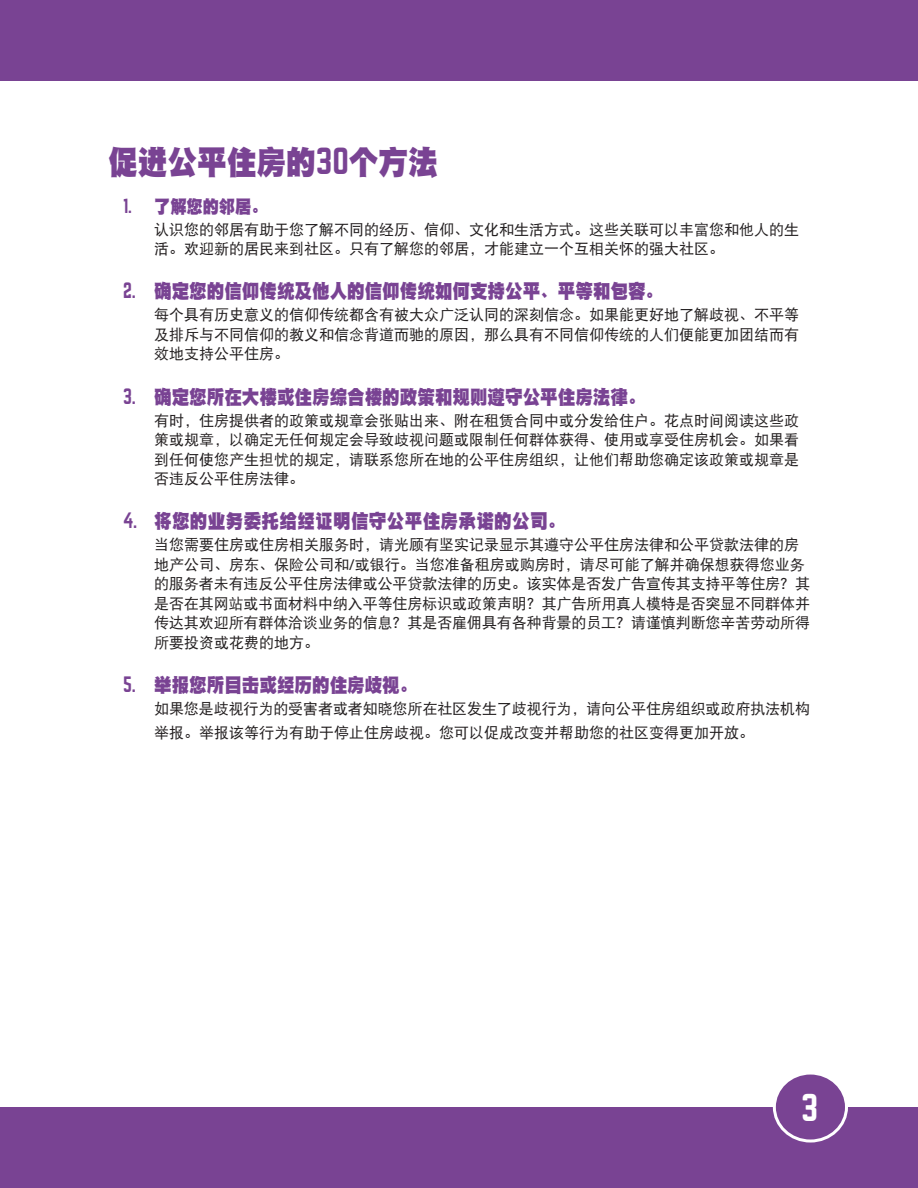
<style>
.page{position:relative;width:918px;height:1188px;background:#fff}
.page>*{position:absolute;margin:0;border:0;box-sizing:border-box;transform-origin:0 0}
.t1{font:33.9px "Norwester";color:#fff}
.t2{font:33px "DFP Hei W12";color:#794393;scale:.9 1}
.t3{font:19.5px "DFP Hei W12";color:#794393;scale:.9 1}
.t4{font:19.5px "DFP Hei W12";letter-spacing:.02em;color:#794393;scale:.9 1}
.t5{font:18px "DFP Hei W12";color:#794393;scale:.9 1}
.t6{font:15px/19.5px "DFP Hei W5";color:#231f20}
.s1{font-family:"Norwester"}
.s2{font-family:"Open Sans"}
</style>
<div class="page">
<div style="left:0;top:1107px;width:918px;height:81px;background:#794393"></div>
<div style="left:0;top:0;width:918px;height:81px;background:#794393"></div>
<div style="left:774px;top:1073px;width:73px;height:68px;background:#794393;border-radius:50%"></div>
<div style="left:773px;top:1072px;width:75px;height:71px;border:3px solid #fff;border-radius:50%"></div>
<h2 class="t2" style="left:108px;top:144px;width:368px">促进公平住房的<span class="s1">30</span>个方法</h2>
<p class="t5" style="left:123px;top:197px;width:162px"><span class="s1">1.</span> 了解您的邻居。</p>
<p class="t6" style="left:154px;top:219px;width:647px">认识您的邻居有助于您了解不同的经历、信仰、文化和生活方式。这些关联可以丰富您和他人的生活。欢迎新的居民来到社区。只有了解您的邻居，才能建立一个互相关怀的强大社区。</p>
<h3 class="t3" style="left:123px;top:281px;width:602px"><span class="s1">2.</span> 确定您的信仰传统及他人的信仰传统如何支持公平、平等和包容。</h3>
<p class="t6" style="left:154px;top:305px;width:647px;text-align:justify">每个具有历史意义的信仰传统都含有被大众广泛认同的深刻信念。如果能更好地了解歧视、不平等及排斥与不同信仰的教义和信念背道而驰的原因，那么具有不同信仰传统的人们便能更加团结而有效地支持公平住房。</p>
<h3 class="t3" style="left:123px;top:386px;width:582px"><span class="s1">3.</span> 确定您所在大楼或住房综合楼的政策和规则遵守公平住房法律。</h3>
<p class="t6" style="left:154px;top:410px;width:647px;text-align:justify">有时，住房提供者的政策或规章会张贴出来、附在租赁合同中或分发给住户。花点时间阅读这些政策或规章，以确定无任何规定会导致歧视问题或限制任何群体获得、使用或享受住房机会。如果看到任何使您产生担忧的规定，请联系您所在地的公平住房组织，让他们帮助您确定该政策或规章是否违反公平住房法律。</p>
<h3 class="t4" style="left:123px;top:511px;width:493px"><span class="s1">4.</span> 将您的业务委托给经证明信守公平住房承诺的公司。</h3>
<p class="t6" style="left:154px;top:535px;width:657px">当您需要住房或住房相关服务时，请光顾有坚实记录显示其遵守公平住房法律和公平贷款法律的房地产公司、房东、保险公司和<span class="s2">/</span>或银行。当您准备租房或购房时，请尽可能了解并确保想获得您业务的服务者未有违反公平住房法律或公平贷款法律的历史。该实体是否发广告宣传其支持平等住房？其是否在其网站或书面材料中纳入平等住房标识或政策声明？其广告所用真人模特是否突显不同群体并传达其欢迎所有群体洽谈业务的信息？其是否雇佣具有各种背景的员工？请谨慎判断您辛苦劳动所得所要投资或花费的地方。</p>
<h3 class="t3" style="left:123px;top:674px;width:329px"><span class="s1">5.</span> 举报您所目击或经历的住房歧视。</h3>
<p class="t6" style="left:154px;top:696px;width:657px;line-height:24px">如果您是歧视行为的受害者或者知晓您所在社区发生了歧视行为，请向公平住房组织或政府执法机构举报。举报该等行为有助于停止住房歧视。您可以促成改变并帮助您的社区变得更加开放。</p>
<h1 class="t1" style="left:801px;top:1091px;width:19px">3</h1>
</div>
